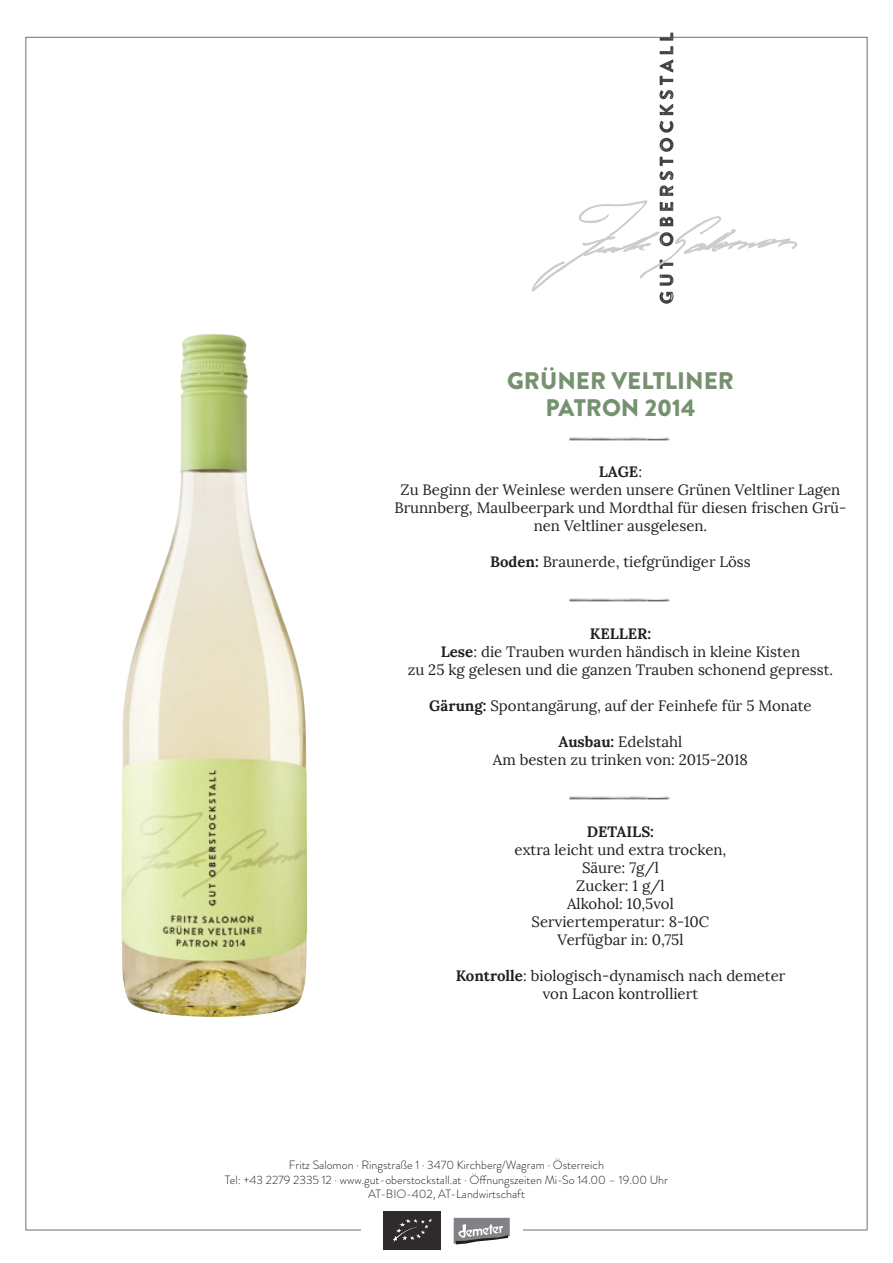
<style>
.page{position:relative;width:893px;height:1263px;background:#fff}
.page>*{position:absolute;margin:0;border:0;box-sizing:border-box;transform-origin:0 0}
.t1{font:900 24px/27px "Brandon Grotesque";color:#769170;text-align:center}
.t2{font:15px/18px "Lora";color:#231f20;text-align:center}
.t3{font:700 15px "Lora";color:#231f20}
.t4{font:300 12px/14.4px "Brandon Grotesque";color:#231f20;text-align:center}
.s1{font-weight:700}
</style>
<div class="page">
<svg style="left:531px;top:33px;width:266px;height:271px"></svg>
<div style="left:383px;top:1211px;width:58px;height:38px;background:#302b2b"></div>
<svg style="left:393px;top:1219px;width:39px;height:23px"></svg>
<svg style="left:454px;top:1218px;width:56px;height:26px"></svg>
<img style="left:121px;top:334px;width:186px;height:683px">
<img style="left:569px;top:598px;width:101px;height:4px">
<img style="left:569px;top:796px;width:101px;height:4px">
<img style="left:569px;top:437px;width:101px;height:4px">
<h1 class="t1" style="left:507px;top:368px;width:228px">GRÜNER VELTLINER<br>PATRON 2014</h1>
<p class="t2" style="left:394px;top:463px;width:453px"><span class="s1">LAGE</span>:<br>Zu Beginn der Weinlese werden unsere Grünen Veltliner Lagen Brunnberg, Maulbeerpark und Mordthal für diesen frischen Grü&shy;nen Veltliner ausgelesen.</p>
<p class="t2" style="left:490px;top:553px;width:262px"><span class="s1">Boden:</span> Braunerde, tiefgründiger Löss</p>
<p class="t2" style="left:408px;top:625px;width:427px"><span class="s1">KELLER:<br>Lese</span>: die Trauben wurden händisch in kleine Kisten<br>zu 25 kg gelesen und die ganzen Trauben schonend gepresst.</p>
<p class="t2" style="left:429px;top:697px;width:384px"><span class="s1">Gärung:</span> Spontangärung, auf der Feinhefe für 5 Monate</p>
<p class="t2" style="left:493px;top:733px;width:257px"><span class="s1">Ausbau:</span> Edelstahl<br>Am besten zu trinken von: 2015-2018</p>
<p class="t3" style="left:587px;top:822px;width:69px">DEtAiLs:</p>
<p class="t2" style="left:515px;top:841px;width:213px">extra leicht und extra trocken,<br>Säure: 7g/l<br>Zucker: 1 g/l<br>Alkohol: 10,5vol<br>Serviertemperatur: 8-10C<br>Verfügbar in: 0,75l</p>
<p class="t2" style="left:456px;top:967px;width:331px"><span class="s1">Kontrolle</span>: biologisch-dynamisch nach demeter von Lacon kontrolliert</p>
<p class="t4" style="left:225px;top:1158px;width:445px">Fritz Salomon · Ringstraße 1 · 3470 Kirchberg/Wagram · Österreich<br>Tel: +43 2279 2335 12 · www.gut-oberstockstall.at · Öffnungszeiten Mi-So 14.00 – 19.00 Uhr<br>AT-BIO-402, AT-Landwirtschaft</p>
</div>
